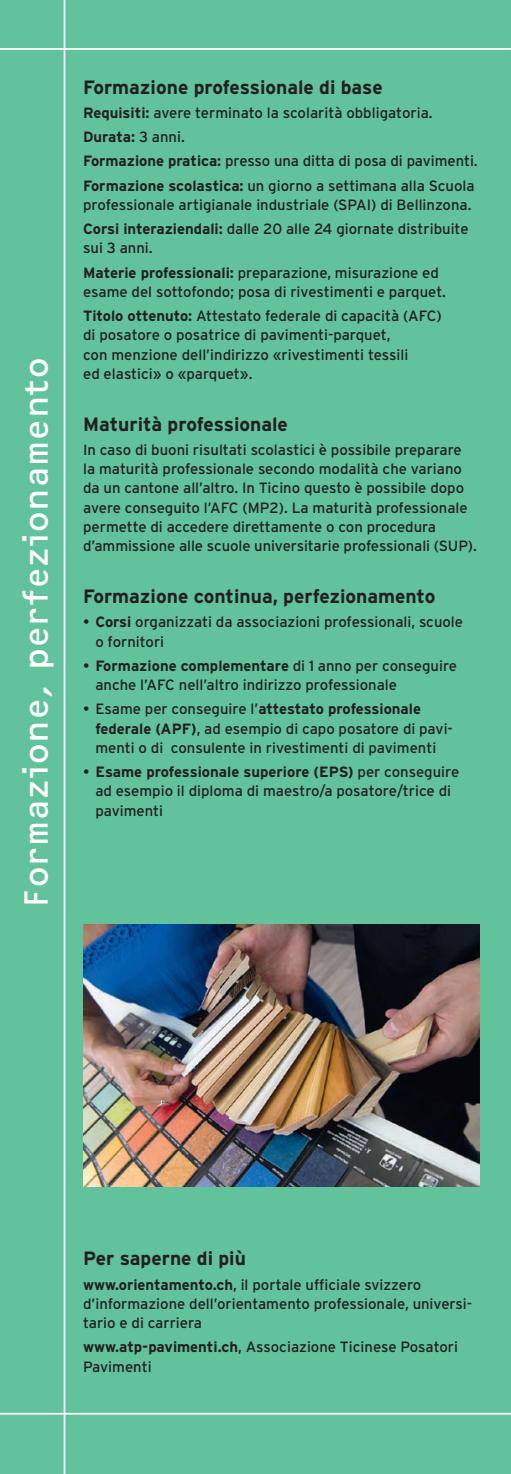
<style>
.page{position:relative;width:511px;height:1474px;background:#fff}
.page>*{position:absolute;margin:0;border:0;box-sizing:border-box;transform-origin:0 0}
.t1{font:35px "OCRF";color:#fff}
.t2{font:700 19.25px "Interstate";color:#231f20}
.t3{font:14.88px/19.2px "Interstate";color:#231f20}
.s1{font-weight:700}
</style>
<div class="page">
<div style="left:0;top:0;width:511px;height:1473px;background:#61c29c"></div>
<hr style="left:0;top:48px;width:511px;height:2px;background:#fff">
<hr style="left:0;top:1412px;width:511px;height:2px;background:#fff">
<hr style="left:64px;top:0;width:1px;height:1473px;background:#fff">
<img style="left:83px;top:924px;width:397px;height:262px">
<h1 class="t1" style="left:14px;top:907px;width:552px;rotate:-90deg">Formazione, perfezionamento</h1>
<p class="t2" style="left:83px;top:76px;width:301px">Formazione professionale di base</p>
<p class="t3" style="left:83px;top:100px;width:396px;line-height:24.2px"><span class="s1">Requisiti:</span> avere terminato la scolarità obbligatoria.<br><span class="s1">Durata:</span> 3 anni.<br><span class="s1">Formazione pratica:</span> presso una ditta di posa di pavimenti.<br><span class="s1">Formazione scolastica:</span> un giorno a settimana alla Scuola</p>
<p class="t3" style="left:83px;top:192px;width:390px;line-height:24.2px">professionale artigianale industriale (SPAI) di Bellinzona.<br><span class="s1">Corsi interaziendali:</span> dalle 20 alle 24 giornate distribuite</p>
<p class="t3" style="left:83px;top:236px;width:357px;line-height:24.2px">sui 3 anni.<br><span class="s1">Materie professionali:</span> preparazione, misurazione ed</p>
<p class="t3" style="left:83px;top:279px;width:364px;line-height:24.2px">esame del sottofondo; posa di rivestimenti e parquet.<br><span class="s1">Titolo ottenuto:</span> Attestato federale di capacità (AFC)</p>
<p class="t3" style="left:83px;top:325px;width:327px">di posatore o posatrice di pavimenti-parquet, con menzione dell’indirizzo «rivestimenti tessili ed elastici» o «parquet».</p>
<p class="t2" style="left:83px;top:413px;width:206px">Maturità professionale</p>
<p class="t3" style="left:83px;top:440px;width:395px">In caso di buoni risultati scolastici è possibile preparare la maturità professionale secondo modalità che variano da un cantone all’altro. In Ticino questo è possibile dopo avere conseguito l’AFC (MP2). La maturità professionale permette di accedere direttamente o con procedura d’ammissione alle scuole universitarie professionali (SUP).</p>
<p class="t2" style="left:83px;top:585px;width:354px">Formazione continua, perfezionamento</p>
<p class="t3" style="left:95px;top:612px;width:369px;text-indent:-12px">• <span class="s1">Corsi</span> organizzati da associazioni professionali, scuole o fornitori</p>
<p class="t3" style="left:95px;top:656px;width:363px;text-indent:-12px">• <span class="s1">Formazione complementare</span> di 1 anno per conseguire anche l’AFC nell’altro indirizzo professionale</p>
<p class="t3" style="left:95px;top:699px;width:359px;text-indent:-12px">• Esame per conseguire l’<span class="s1">attestato professionale federale (APF)</span>, ad esempio di capo posatore di pavi&shy;menti o di consulente in rivestimenti di pavimenti</p>
<p class="t3" style="left:95px;top:762px;width:365px;text-indent:-12px">• <span class="s1">Esame professionale superiore (EPS)</span> per conseguire ad esempio il diploma di maestro/a posatore/trice di pavimenti</p>
<p class="t2" style="left:83px;top:1247px;width:164px">Per saperne di più</p>
<p class="t3" style="left:83px;top:1274px;width:391px"><span class="s1">www.orientamento.ch</span>, il portale ufficiale svizzero d’informazione dell’orientamento professionale, universi&shy;tario e di carriera</p>
<p class="t3" style="left:83px;top:1337px;width:376px"><span class="s1">www.atp-pavimenti.ch</span>, Associazione Ticinese Posatori<br>Pavimenti</p>
</div>
